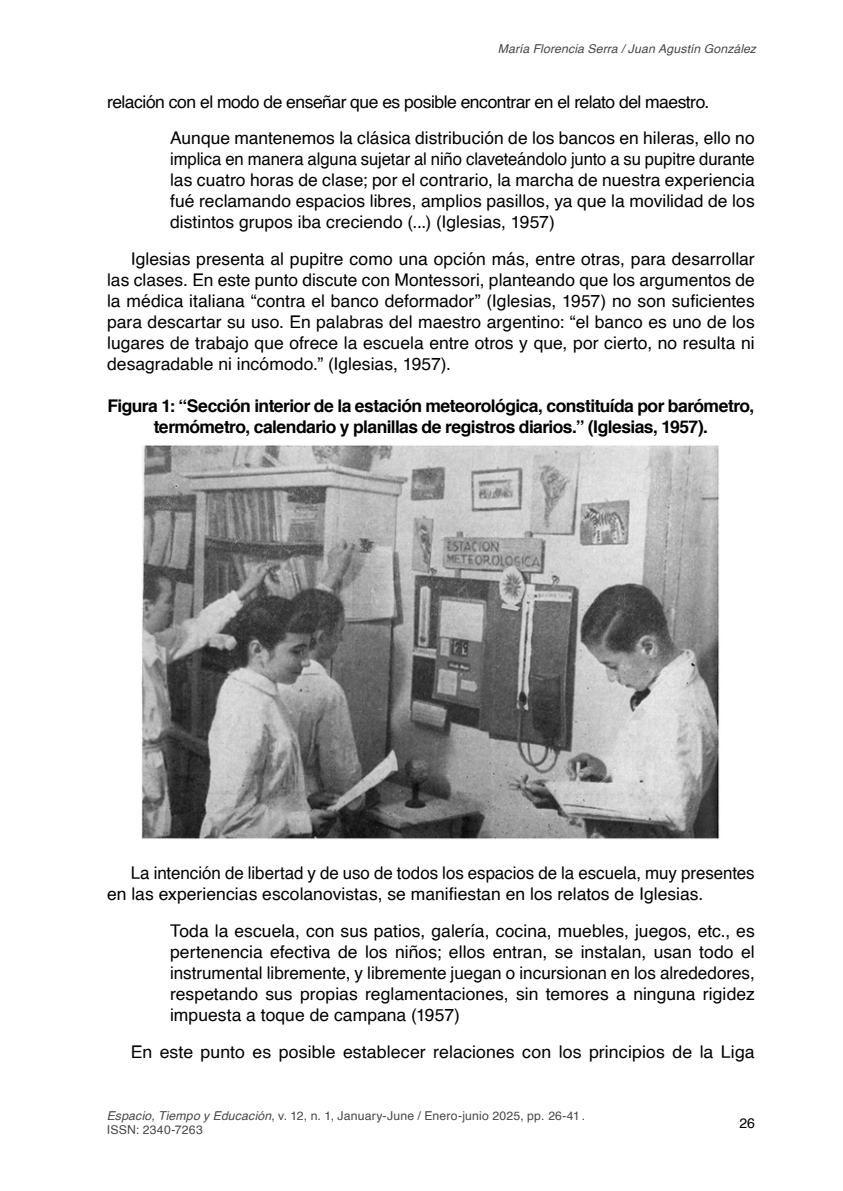
<style>
.page{position:relative;width:843px;height:1191px;background:#fff}
.page>*{position:absolute;margin:0;border:0;box-sizing:border-box;transform-origin:0 0}
.t1{font:17.5px/21px "Helvetica";color:#000}
.t2{font:17.5px/21px "Helvetica";color:#000;text-align:justify;scale:.95 1}
.t3{font:700 17.5px/21px "Helvetica";letter-spacing:-.035em;color:#000;text-align:center}
.t4{font:14px "Helvetica";color:#000}
.t5{font:12.25px/14px "Helvetica";letter-spacing:.015em;color:#474747}
.t6{font:italic 12.25px "Helvetica";letter-spacing:.01em;color:#474747}
.s1{font-style:italic}
</style>
<div class="page">
<img style="left:141px;top:445px;width:579px;height:394px">
<p class="t6" style="left:498px;top:39px;width:260px">María Florencia Serra / Juan Agustín González</p>
<p class="t1" style="left:170px;top:84px;width:586px;line-height:36.6px;text-indent:-63px">relación con el modo de enseñar que es posible encontrar en el relato del maestro.<br>Aunque mantenemos la clásica distribución de los bancos en hileras, ello no</p>
<p class="t2" style="left:170px;top:149px;width:617px">implica en manera alguna sujetar al niño claveteándolo junto a su pupitre durante las cuatro horas de clase; por el contrario, la marcha de nuestra experiencia fué reclamando espacios libres, amplios pasillos, ya que la movilidad de los distintos grupos iba creciendo (...) (Iglesias, 1957)</p>
<p class="t1" style="left:107px;top:249px;width:649px;text-align:justify;text-indent:24px">Iglesias presenta al pupitre como una opción más, entre otras, para desarrollar las clases. En este punto discute con Montessori, planteando que los argumentos de la médica italiana “contra el banco deformador” (Iglesias, 1957) no son suficientes para descartar su uso. En palabras del maestro argentino: “el banco es uno de los lugares de trabajo que ofrece la escuela entre otros y que, por cierto, no resulta ni desagradable ni incómodo.” (Iglesias, 1957).</p>
<p class="t3" style="left:108px;top:395px;width:648px">Figura 1: “Sección interior de la estación meteorológica, constituída por barómetro, termómetro, calendario y planillas de registros diarios.” (Iglesias, 1957).</p>
<p class="t1" style="left:107px;top:863px;width:649px;text-indent:24px">La intención de libertad y de uso de todos los espacios de la escuela, muy presentes en las experiencias escolanovistas, se manifiestan en los relatos de Iglesias.</p>
<p class="t1" style="left:170px;top:921px;width:586px;text-align:justify">Toda la escuela, con sus patios, galería, cocina, muebles, juegos, etc., es pertenencia efectiva de los niños; ellos entran, se instalan, usan todo el instrumental libremente, y libremente juegan o incursionan en los alrededores, respetando sus propias reglamentaciones, sin temores a ninguna rigidez impuesta a toque de campana (1957)</p>
<p class="t1" style="left:131px;top:1041px;width:625px">En este punto es posible establecer relaciones con los principios de la Liga</p>
<p class="t5" style="left:107px;top:1109px;width:480px"><span class="s1">Espacio, Tiempo y Educación</span>, v. 12, n. 1, January-June / Enero-junio 2025, pp. 26-41 .<br>ISSN: 2340-7263</p>
<p class="t4" style="left:739px;top:1112px;width:17px">26</p>
</div>
